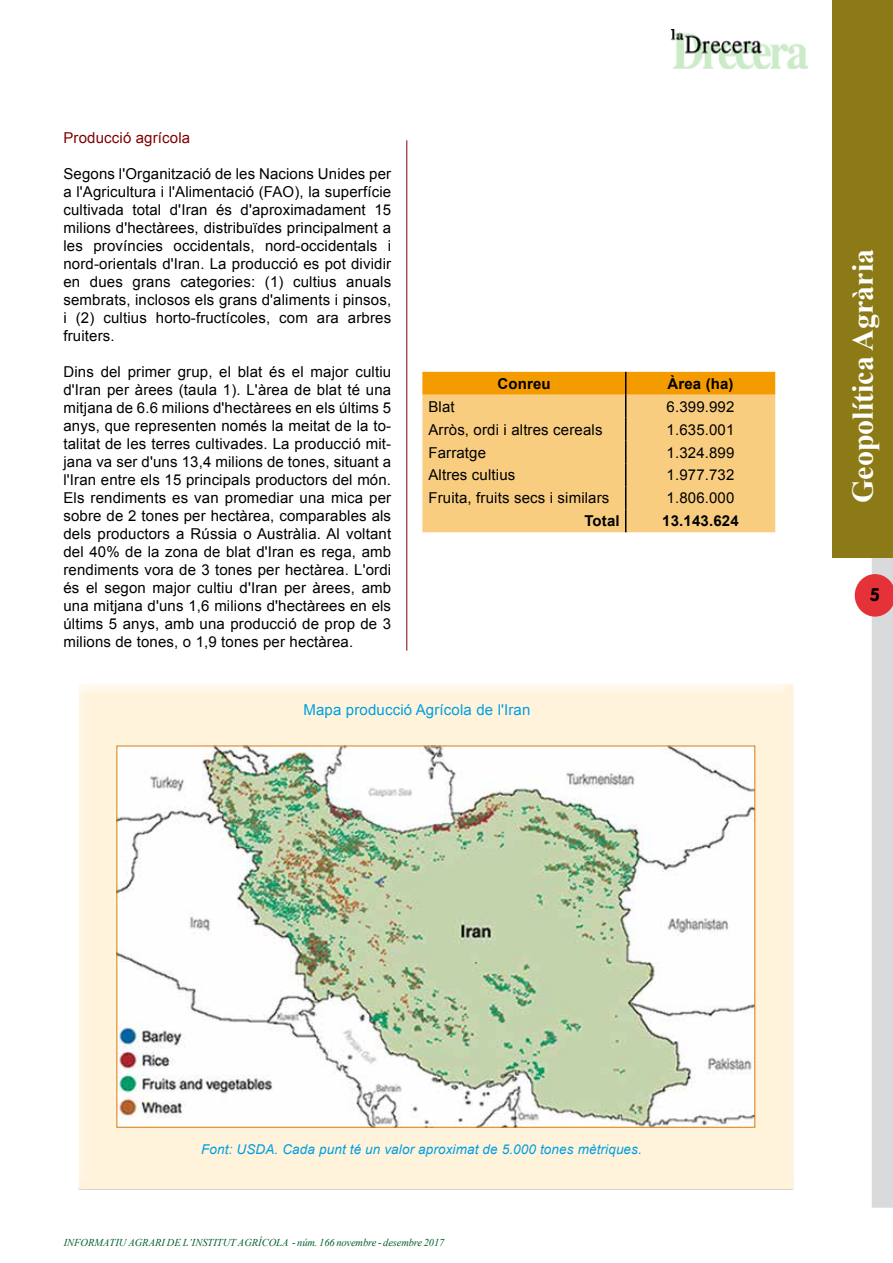
<style>
.page{position:relative;width:893px;height:1263px;background:#fff}
.page>*{position:absolute;margin:0;border:0;box-sizing:border-box;transform-origin:0 0}
.t1{font:700 30px "Times New Roman";color:#fff}
.t2{font:700 18px "VAG Rounded";color:#000}
.t3{font:15px/18px "Arial";letter-spacing:.01em;color:#000;text-align:justify}
.t4{font:700 15px "Arial";letter-spacing:.01em;color:#000}
.t5{font:15px "Arial";letter-spacing:.01em;color:#009ee0}
.t6{font:15px "Arial";letter-spacing:.01em;color:#800000}
.t7{font:italic 13.5px "Arial";letter-spacing:.01em;color:#009ee0}
.t8{font:italic 10.5px "Times New Roman";letter-spacing:-.005em;color:#005f2c}
</style>
<div class="page">
<svg style="left:855px;top:557px;width:38px;height:651px"></svg>
<img style="left:672px;top:30px;width:136px;height:38px">
<div style="left:833px;top:0;width:60px;height:557px;background:#8c7a16"></div>
<svg style="left:422px;top:372px;width:353px;height:160px;background:#f7c56d"></svg>
<hr style="left:407px;top:140px;width:1px;height:511px;background:#800000">
<div style="left:73px;top:683px;width:723px;height:507px;background:#000;opacity:.75"></div>
<img style="left:118px;top:748px;width:635px;height:377px">
<p class="t6" style="left:63px;top:128px;width:128px">Producció agrícola</p>
<p class="t3" style="left:63px;top:165px;width:329px">Segons l'Organització de les Nacions Unides per a l'Agricultura i l'Alimentació (FAO), la superfície cultivada total d'Iran és d'aproximadament 15 milions d'hectàrees, distribuïdes principalment a les províncies occidentals, nord-occidentals i nord-orientals d'Iran. La producció es pot dividir en dues grans categories: (1) cultius anuals sembrats, inclosos els grans d'aliments i pinsos, i (2) cultius horto-fructícoles, com ara arbres fruiters.</p>
<p class="t3" style="left:63px;top:363px;width:329px">Dins del primer grup, el blat és el major cultiu d'Iran per àrees (taula 1). L'àrea de blat té una mitjana de 6.6 milions d'hectàrees en els últims 5 anys, que representen només la meitat de la to&shy;talitat de les terres cultivades. La producció mit&shy;jana va ser d'uns 13,4 milions de tones, situant a l'Iran entre els 15 principals productors del món.<br>Els rendiments es van promediar una mica per sobre de 2 tones per hectàrea, comparables als dels productors a Rússia o Austràlia. Al voltant del 40% de la zona de blat d'Iran es rega, amb rendiments vora de 3 tones per hectàrea. L'ordi és el segon major cultiu d'Iran per àrees, amb una mitjana d'uns 1,6 milions d'hectàrees en els últims 5 anys, amb una producció de prop de 3 milions de tones, o 1,9 tones per hectàrea.</p>
<p class="t4" style="left:497px;top:374px;width:55px">Conreu</p>
<p class="t4" style="left:667px;top:374px;width:68px">Àrea (ha)</p>
<p class="t3" style="left:428px;top:398px;width:28px">Blat</p>
<p class="t3" style="left:666px;top:398px;width:69px">6.399.992</p>
<p class="t3" style="left:428px;top:420px;width:176px">Arròs, ordi i altres cereals</p>
<p class="t3" style="left:666px;top:420px;width:69px">1.635.001</p>
<p class="t3" style="left:428px;top:443px;width:59px">Farratge</p>
<p class="t3" style="left:666px;top:443px;width:69px">1.324.899</p>
<p class="t3" style="left:428px;top:466px;width:88px">Altres cultius</p>
<p class="t3" style="left:666px;top:466px;width:69px">1.977.732</p>
<p class="t3" style="left:428px;top:489px;width:183px">Fruita, fruits secs i similars</p>
<p class="t3" style="left:666px;top:489px;width:69px">1.806.000</p>
<p class="t4" style="left:584px;top:511px;width:37px">Total</p>
<p class="t4" style="left:662px;top:511px;width:78px">13.143.624</p>
<p class="t5" style="left:303px;top:700px;width:228px">Mapa producció Agrícola de l'Iran</p>
<h1 class="t1" style="left:842px;top:503px;width:256px;rotate:-90deg">Geopolítica Agrària</h1>
<p class="t2" style="left:870px;top:584px;width:12px">5</p>
<p class="t7" style="left:201px;top:1141px;width:442px">Font: USDA. Cada punt té un valor aproximat de 5.000 tones mètriques.</p>
<p class="t8" style="left:64px;top:1235px;width:382px">INFORMATIU AGRARI DE L’INSTITUT AGRÍCOLA - núm. 166 novembre - desembre 2017</p>
</div>
